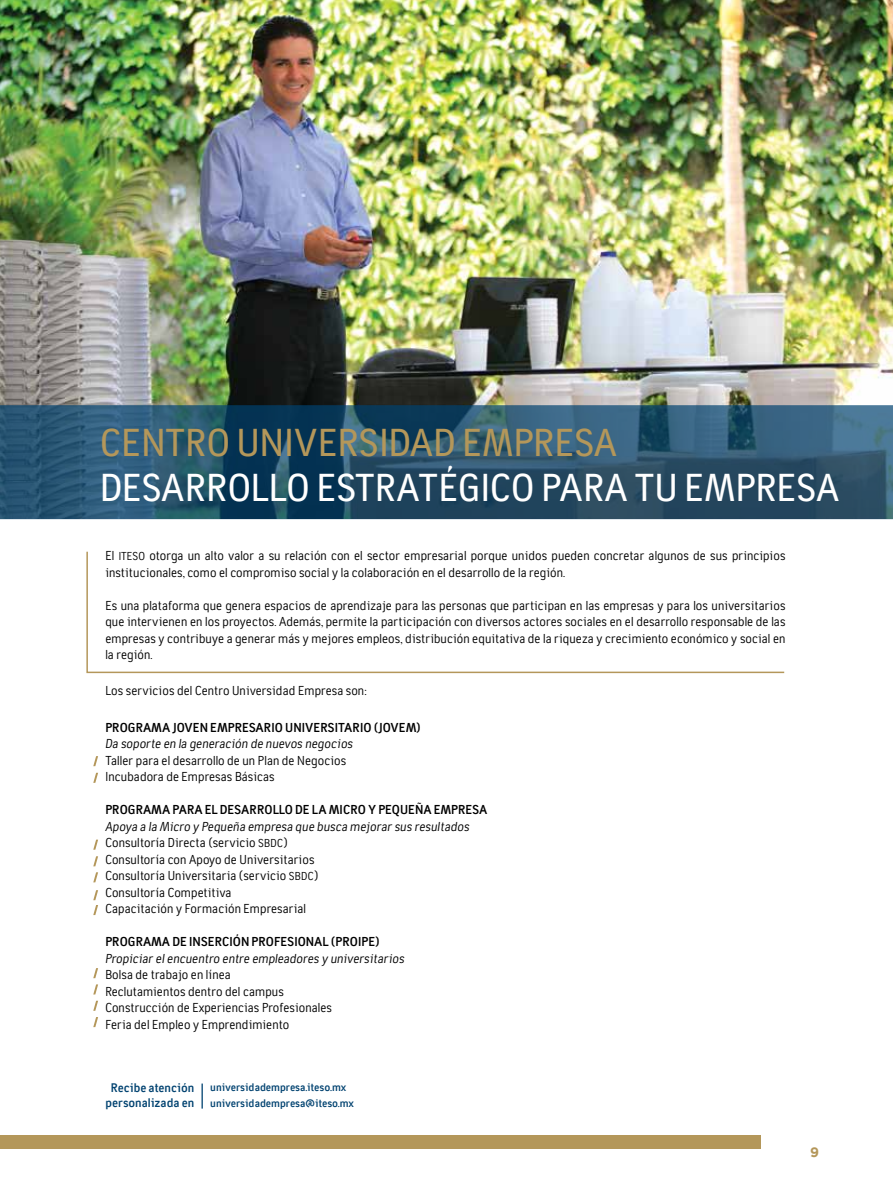
<style>
.page{position:relative;width:893px;height:1191px;background:#fff}
.page>*{position:absolute;margin:0;border:0;box-sizing:border-box;transform-origin:0 0}
.t1{font:500 40.5px/45px "Tempelhof";letter-spacing:-.005em;color:#fff}
.t2{font:500 40.5px "Tempelhof";letter-spacing:.005em;color:#b4975a}
.t3{font:13.5px/16.5px "Tempelhof";color:#000}
.t4{font:700 13.5px "Tempelhof";letter-spacing:.165em;color:#000}
.t5{font:700 13.5px "Tempelhof";letter-spacing:.075em;color:#000}
.t6{font:700 13.5px "Gotham";color:#b4975a}
.t7{font:700 12.9px/14.2px "Tempelhof";color:#004270;text-align:center}
.t8{font:700 11.4px/15.6px "Tempelhof";letter-spacing:-.005em;color:#004270}
.s1{color:#b4975a}
.s2{font-size:12px}
.s3{font-weight:700}
.s4{font-style:italic}
</style>
<div class="page">
<div style="left:0;top:1135px;width:761px;height:13px;background:#b4975a"></div>
<img style="left:0;top:0;width:893px;height:405px">
<svg style="left:0;top:405px;width:893px;height:114px;background:#27516b"></svg>
<svg style="left:93px;top:839px;width:5px;height:10px"></svg>
<svg style="left:93px;top:856px;width:5px;height:10px"></svg>
<svg style="left:93px;top:872px;width:5px;height:10px"></svg>
<svg style="left:93px;top:890px;width:5px;height:25px"></svg>
<svg style="left:93px;top:968px;width:5px;height:10px"></svg>
<svg style="left:93px;top:984px;width:5px;height:10px"></svg>
<svg style="left:93px;top:1000px;width:5px;height:10px"></svg>
<svg style="left:93px;top:1017px;width:5px;height:10px"></svg>
<svg style="left:86px;top:551px;width:699px;height:123px"></svg>
<svg style="left:202px;top:1083px;width:1px;height:25px"></svg>
<svg style="left:93px;top:756px;width:5px;height:10px"></svg>
<svg style="left:93px;top:772px;width:5px;height:11px"></svg>
<p class="t2" style="left:100px;top:420px;width:157px">CENTRO UNIVE</p>
<p class="t1" style="left:100px;top:421px;width:519px;text-indent:238px"><span class="s1">RSIDAD EMPRESA<br></span>DESARROLLO ESTRATÉGICO</p>
<p class="t1" style="left:541px;top:466px;width:299px">PARA TU EMPRESA</p>
<p class="t3" style="left:105px;top:548px;width:682px">El <span class="s2">ITESO</span> otorga un alto valor a su relación con el sector empresarial porque unidos pueden concretar algunos de sus principios institucionales, como el compromiso social y la colaboración en el desarrollo de la región.</p>
<p class="t3" style="left:105px;top:597px;width:682px;text-align:justify">Es una plataforma que genera espacios de aprendizaje para las personas que participan en las empresas y para los universitarios que intervienen en los proyectos. Además, permite la participación con diversos actores sociales en el desarrollo responsable de las empresas y contribuye a generar más y mejores empleos, distribución equitativa de la riqueza y crecimiento económico y social en la región.</p>
<p class="t3" style="left:105px;top:683px;width:263px">Los servicios del Centro Universidad Empresa son:</p>
<p class="t5" style="left:105px;top:719px;width:114px">PROGRAMA JOVEN EMPR</p>
<p class="t3" style="left:105px;top:719px;width:317px;text-indent:137px"><span class="s3">ESARIO UNIVERSITARIO (JOVEM)<br></span><span class="s4">Da soporte en la generación de nuevos negocios<br></span>Taller para el desarrollo de un Plan de Negocios<br>Incubadora de Empresas Básicas</p>
<p class="t4" style="left:105px;top:802px;width:337px">PROGRAMA PARA EL DESARROLLO DE LA MICRO Y PEQUEÑA EMPR</p>
<p class="t3" style="left:105px;top:801px;width:383px;text-indent:360px"><span class="s3">ESA </span><span class="s4">Apoya a la Micro y Pequeña empresa que busca mejorar sus resultados </span>Consultoría Directa (servicio <span class="s2">SBDC</span>)<br>Consultoría con Apoyo de Universitarios<br>Consultoría Universitaria (servicio <span class="s2">SBDC</span>)<br>Consultoría Competitiva<br>Capacitación y Formación Empresarial</p>
<p class="t3" style="left:105px;top:933px;width:301px"><span class="s3">PROGRAMA DE INSERCIÓN PROFESIONAL (PROI PE)<br></span><span class="s4">Propiciar el encuentro entre empleadores y universitarios </span>Bolsa de trabajo en línea<br>Reclutamientos dentro del campus<br>Construcción de Experiencias Profesionales<br>Feria del Empleo y Emprendimiento</p>
<p class="t7" style="left:106px;top:1081px;width:90px">RECIBE ATENCIÓN<br>PERSONALIZADA EN</p>
<p class="t8" style="left:210px;top:1079px;width:145px">UNIVERSIDADEMPRESA.ITESO.MX<br>UNIVERSIDADEMPRESA@ITESO.MX</p>
<p class="t6" style="left:810px;top:1144px;width:10px">9</p>
</div>
